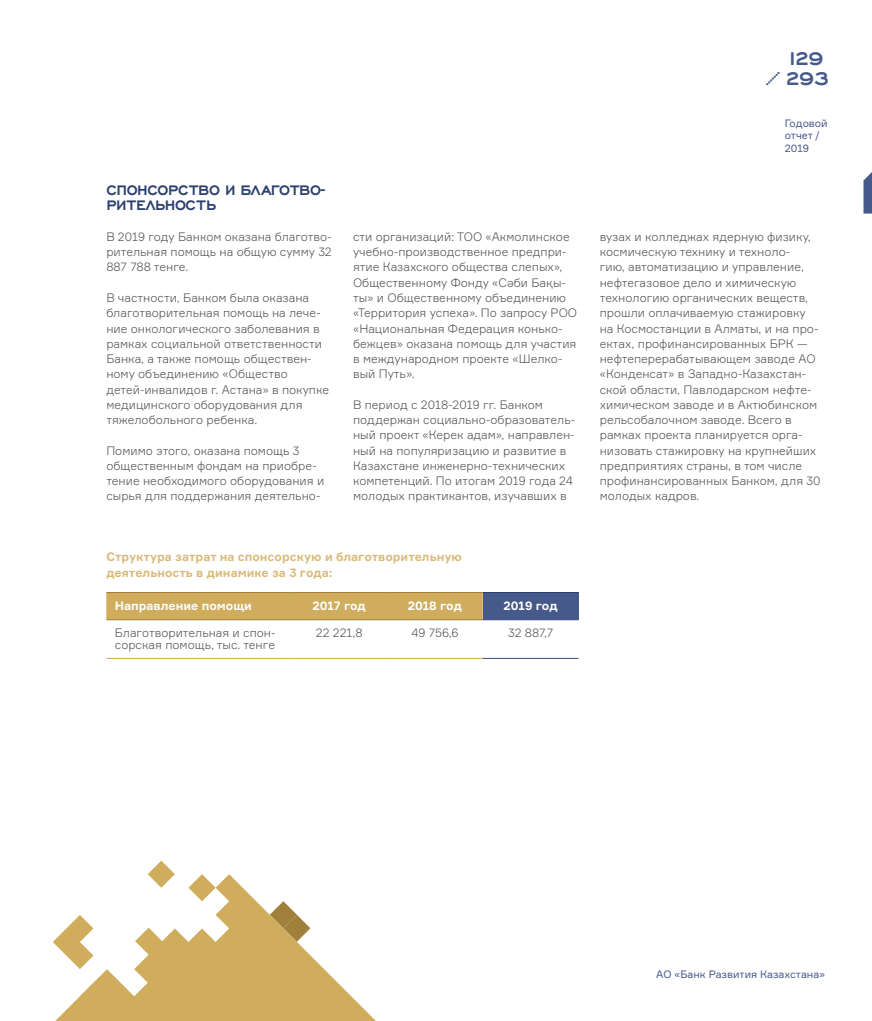
<style>
.page{position:relative;width:872px;height:1021px;background:#fff}
.page>*{position:absolute;margin:0;border:0;box-sizing:border-box;transform-origin:0 0}
.t1{font:700 24px "Engravers Gothic";letter-spacing:-.04em;color:#46598b}
.TITLE_small{font:700 18px/15.3px "Engravers Gothic";letter-spacing:-.02em;color:#2c406d}
.t2{font:15px "Press Start 2 P";color:#46598b}
.TEXT{font:300 12px/15.3px "Formular";color:#57585a}
.TEXT-2{font:700 12px/15.3px "Formular";color:#d8ba7a}
.TABLE_TEXT_standard{font:300 12px/12px "Formular";color:#57585a}
.TABLE_TEXT_white{font:700 12px "Formular";color:#fff}
.t3{font:10.5px/12.6px "Formular";color:#46598b}
</style>
<div class="page">
<svg style="left:53px;top:860px;width:322px;height:160px"></svg>
<svg style="left:270px;top:901px;width:40px;height:40px"></svg>
<div style="left:106px;top:593px;width:377px;height:26px;background:#cfad5d"></div>
<div style="left:483px;top:592px;width:95px;height:27px;background:#46598b"></div>
<hr style="left:106px;top:658px;width:185px;height:1px;background:#cfad5d">
<hr style="left:291px;top:658px;width:96px;height:1px;background:#cfad5d">
<hr style="left:387px;top:658px;width:96px;height:1px;background:#cfad5d">
<hr style="left:106px;top:592px;width:185px;height:1px;background:#a0803b">
<hr style="left:291px;top:592px;width:96px;height:1px;background:#a0803b">
<hr style="left:387px;top:592px;width:96px;height:1px;background:#a0803b">
<hr style="left:106px;top:619px;width:185px;height:1px;background:#a0803b">
<hr style="left:291px;top:619px;width:96px;height:1px;background:#a0803b">
<hr style="left:387px;top:619px;width:96px;height:1px;background:#a0803b">
<hr style="left:483px;top:592px;width:95px;height:1px;background:#2c406d">
<hr style="left:483px;top:619px;width:95px;height:1px;background:#46598b">
<hr style="left:483px;top:658px;width:95px;height:1px;background:#46598b">
<svg style="left:863px;top:172px;width:9px;height:41px"></svg>
<p class="TITLE_small" style="left:106px;top:182px;width:220px">СПОНСОРСТВО И БЛАГОТВО-<br>РИТЕЛЬНОСТЬ</p>
<p class="TEXT" style="left:106px;top:229px;width:227px;text-align:justify">В 2019 году Банком оказана благотво&shy;рительная помощь на общую сумму 32<br>887 788 тенге.</p>
<p class="TEXT" style="left:106px;top:290px;width:224px">В частности, Банком была оказана благотворительная помощь на лече&shy;ние онкологического заболевания в рамках социальной ответственности Банка, а также помощь обществен&shy;ному объединению «Общество детей-инвалидов г. Астана» в покупке медицинского оборудования для тяжелобольного ребенка.</p>
<p class="TEXT" style="left:106px;top:442px;width:219px">Помимо этого, оказана помощь 3 общественным фондам на приобре&shy;тение необходимого оборудования и сырья для поддержания деятельно-</p>
<p class="TEXT" style="left:353px;top:229px;width:226px">сти организаций: ТОО «Акмолинское учебно-производственное предпри&shy;ятие Казахского общества слепых»,<br>Общественному Фонду «Сәби Бақы&shy;ты» и Общественному объединению «Территория успеха». По запросу РОО «Национальная Федерация конько&shy;бежцев» оказана помощь для участия в международном проекте «Шелко&shy;вый Путь».</p>
<p class="TEXT" style="left:353px;top:396px;width:223px">В период с 2018-2019 гг. Банком поддержан социально-образователь&shy;ный проект «Керек адам», направлен&shy;ный на популяризацию и развитие в Казахстане инженерно-технических компетенций. По итогам 2019 года 24 молодых практикантов, изучавших в</p>
<p class="TEXT-2" style="left:106px;top:549px;width:357px">Структура затрат на спонсорскую и благотворительную деятельность в динамике за 3 года:</p>
<p class="TABLE_TEXT_white" style="left:115px;top:598px;width:139px">Направление помощи</p>
<p class="TABLE_TEXT_white" style="left:312px;top:598px;width:55px">2017 год</p>
<p class="TABLE_TEXT_white" style="left:408px;top:598px;width:56px">2018 год</p>
<p class="TABLE_TEXT_white" style="left:503px;top:598px;width:56px">2019 год</p>
<p class="TABLE_TEXT_standard" style="left:115px;top:626px;width:162px">Благотворительная и спон&shy;сорская помощь, тыс. тенге</p>
<p class="TABLE_TEXT_standard" style="left:316px;top:626px;width:48px">22 221,8</p>
<p class="TABLE_TEXT_standard" style="left:411px;top:626px;width:49px">49 756,6</p>
<p class="TABLE_TEXT_standard" style="left:508px;top:626px;width:47px">32 887,7</p>
<h1 class="t1" style="left:784px;top:46px;width:41px">129</h1>
<p class="t2" style="left:766px;top:72px;width:16px">/</p>
<h1 class="t1" style="left:784px;top:65px;width:46px">293</h1>
<p class="t3" style="left:784px;top:116px;width:44px">Годовой отчет /<br>2019</p>
<p class="TEXT" style="left:600px;top:229px;width:222px">вузах и колледжах ядерную физику, космическую технику и техноло-<br>гию, автоматизацию и управление, нефтегазовое дело и химическую технологию органических веществ, прошли оплачиваемую стажировку на Космостанции в Алматы, и на про&shy;ектах, профинансированных БРК — нефтеперерабатывающем заводе АО «Конденсат» в Западно-Казахстан&shy;ской области, Павлодарском нефте&shy;химическом заводе и в Актюбинском рельсобалочном заводе. Всего в рамках проекта планируется орга&shy;низовать стажировку на крупнейших предприятиях страны, в том числе профинансированных Банком, для 30 молодых кадров.</p>
<p class="t3" style="left:656px;top:968px;width:170px">АО «Банк Развития Казахстана»</p>
</div>
